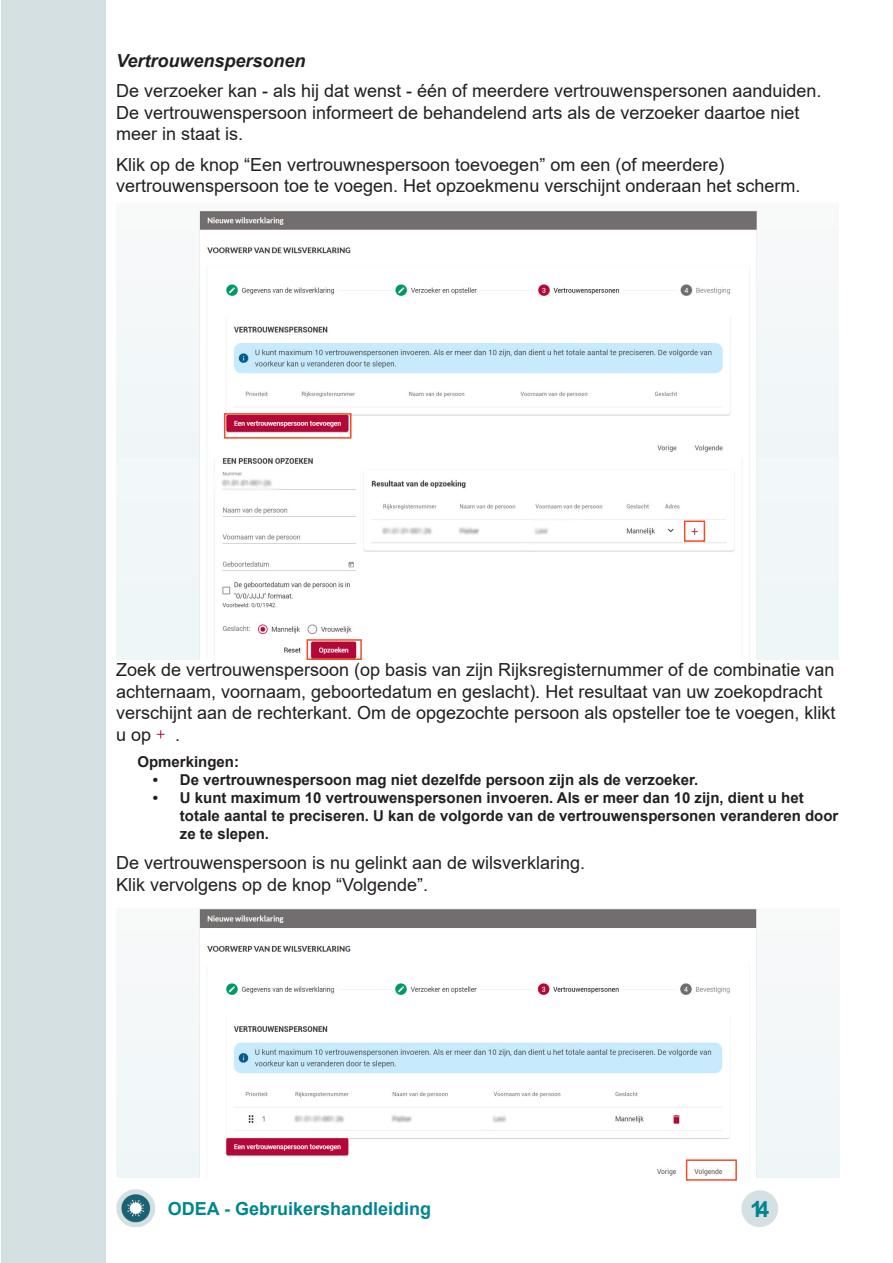
<style>
.page{position:relative;width:893px;height:1263px;background:#fff}
.page>*{position:absolute;margin:0;border:0;box-sizing:border-box;transform-origin:0 0}
.t1{font:700 22.5px "Arial";color:#00868f}
.Text{font:18px/21.6px "Arial";color:#231f20}
.t2{font:700 18px "Arial";color:#00868f}
.Text-2{font:italic 700 18px "Arial";color:#231f20}
.Text-3{font:700 15px/18px "Arial";color:#231f20}
</style>
<div class="page">
<img style="left:116px;top:1189px;width:39px;height:38px">
<div style="left:741px;top:1190px;width:37px;height:37px;background:#d5e0e3;border-radius:50%"></div>
<div style="left:1px;top:0;width:105px;height:1263px;background:#d5e0e3"></div>
<hr style="left:892px;top:0;width:1px;height:1263px;background:#d5e0e3">
<img style="left:156px;top:730px;width:9px;height:9px">
<img style="left:117px;top:457px;width:722px;height:203px">
<img style="left:117px;top:210px;width:722px;height:247px">
<img style="left:117px;top:909px;width:723px;height:268px">
<div style="left:686px;top:1159px;width:51px;height:22px;border:2px solid #f04d28"></div>
<div style="left:224px;top:413px;width:127px;height:26px;border:2px solid #f04d28"></div>
<div style="left:684px;top:520px;width:21px;height:22px;border:2px solid #f04d28"></div>
<div style="left:307px;top:639px;width:55px;height:21px;border:2px solid #f04d28"></div>
<p class="Text-2" style="left:116px;top:49px;width:191px">Vertrouwenspersonen</p>
<p class="Text" style="left:116px;top:80px;width:707px">De verzoeker kan - als hij dat wenst - één of meerdere vertrouwenspersonen aanduiden.<br>De vertrouwenspersoon informeert de behandelend arts als de verzoeker daartoe niet meer in staat is.</p>
<p class="Text" style="left:116px;top:153px;width:686px">Klik op de knop “Een vertrouwnespersoon toevoegen” om een (of meerdere) vertrouwenspersoon toe te voegen. Het opzoekmenu verschijnt onderaan het scherm.</p>
<p class="Text" style="left:116px;top:659px;width:721px">Zoek de vertrouwenspersoon (op basis van zijn Rijksregisternummer of de combinatie van achternaam, voornaam, geboortedatum en geslacht). Het resultaat van uw zoekopdracht verschijnt aan de rechterkant. Om de opgezochte persoon als opsteller toe te voegen, klikt u op</p>
<p class="Text" style="left:175px;top:723px;width:7px">.</p>
<p class="Text-3" style="left:137px;top:753px;width:103px">Opmerkingen:</p>
<p class="Text-3" style="left:153px;top:771px;width:547px">• De vertrouwnespersoon mag niet dezelfde persoon zijn als de verzoeker.</p>
<p class="Text-3" style="left:180px;top:789px;width:660px;text-indent:-27px">• U kunt maximum 10 vertrouwenspersonen invoeren. Als er meer dan 10 zijn, dient u het totale aantal te preciseren. U kan de volgorde van de vertrouwenspersonen veranderen door ze te slepen.</p>
<p class="Text" style="left:116px;top:852px;width:471px">De vertrouwenspersoon is nu gelinkt aan de wilsverklaring.<br>Klik vervolgens op de knop “Volgende”.</p>
<p class="t2" style="left:168px;top:1196px;width:265px">ODEA - Gebruikershandleiding</p>
<p class="t1" style="left:750px;top:1193px;width:21px">14</p>
</div>
